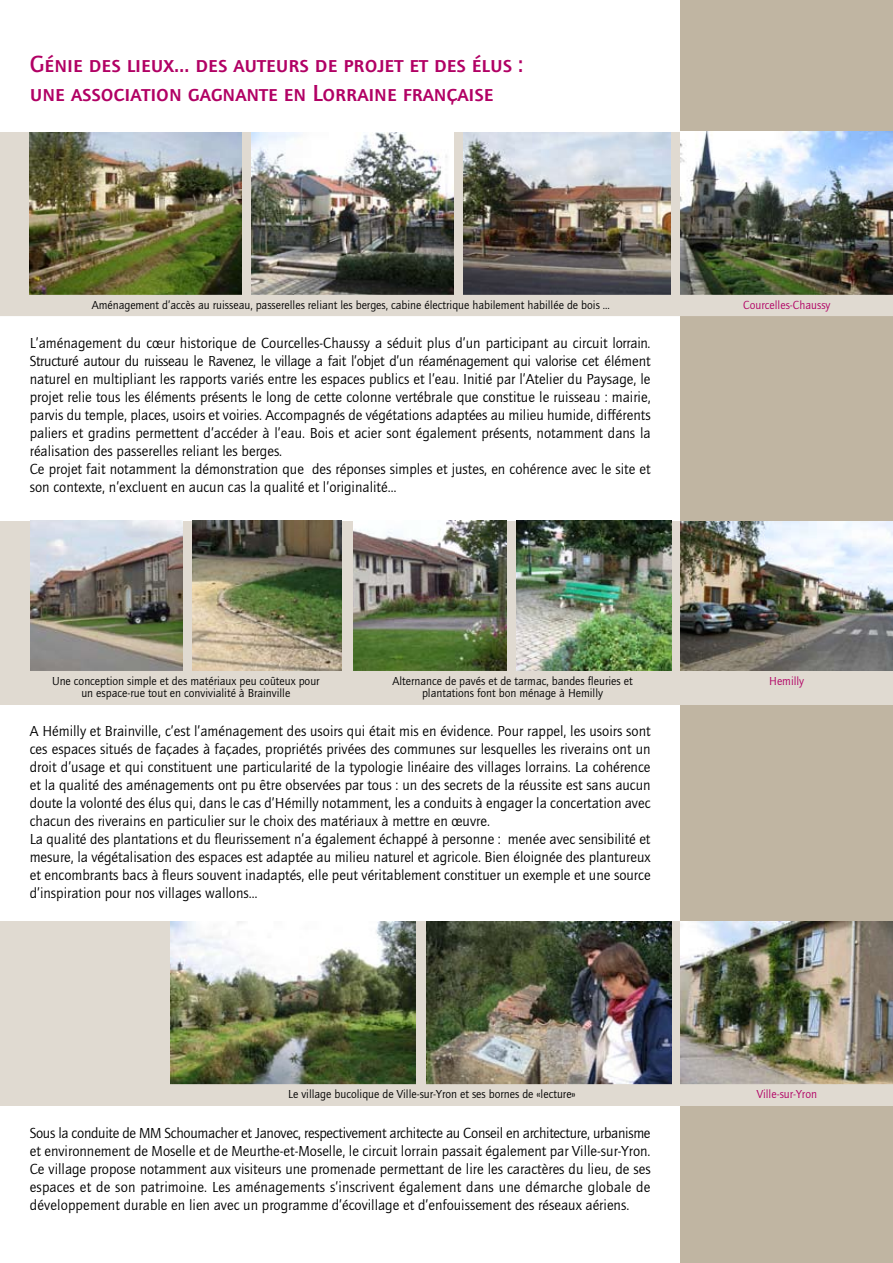
<style>
.page{position:relative;width:893px;height:1263px;background:#fff}
.page>*{position:absolute;margin:0;border:0;box-sizing:border-box;transform-origin:0 0}
.t1{font:500 24px/28.8px "Quay Sans SC";color:#b10064}
.t2{font:15px/18px "Quay Sans";color:#000}
.t3{font:12px/12px "Quay Sans";color:#000;text-align:center}
.t4{font:12px "Quay Sans";color:#b10064}
</style>
<div class="page">
<div style="left:680px;top:0;width:213px;height:1263px;background:#c0b5a2"></div>
<div style="left:0;top:132px;width:893px;height:184px;background:#e0dad1"></div>
<div style="left:0;top:521px;width:893px;height:184px;background:#e0dad1"></div>
<div style="left:0;top:922px;width:893px;height:184px;background:#e0dad1"></div>
<img style="left:680px;top:132px;width:213px;height:162px">
<img style="left:251px;top:133px;width:203px;height:162px">
<img style="left:30px;top:132px;width:212px;height:163px">
<img style="left:463px;top:133px;width:208px;height:162px">
<img style="left:680px;top:521px;width:213px;height:150px">
<img style="left:516px;top:521px;width:156px;height:150px">
<img style="left:353px;top:521px;width:153px;height:150px">
<img style="left:31px;top:521px;width:151px;height:150px">
<img style="left:192px;top:521px;width:150px;height:150px">
<img style="left:170px;top:922px;width:246px;height:162px">
<img style="left:426px;top:922px;width:246px;height:162px">
<img style="left:680px;top:922px;width:213px;height:162px">
<svg style="left:170px;top:1084px;width:714px;height:1px"></svg>
<h1 class="t1" style="left:30px;top:50px;width:495px">Génie des lieux… des auteurs de projet et des élus : une association gagnante en Lorraine française</h1>
<p class="t3" style="left:92px;top:299px;width:520px">Aménagement d’accès au ruisseau, passerelles reliant les berges, cabine électrique habilement habillée de bois ...</p>
<p class="t4" style="left:743px;top:298px;width:89px">Courcelles-Chaussy</p>
<p class="t2" style="left:30px;top:335px;width:622px">L’aménagement du cœur historique de Courcelles-Chaussy a séduit plus d’un participant au circuit lorrain.<br>Structuré autour du ruisseau le Ravenez, le village a fait l’objet d’un réaménagement qui valorise cet élément naturel en multipliant les rapports variés entre les espaces publics et l’eau. Initié par l’Atelier du Paysage, le projet relie tous les éléments présents le long de cette colonne vertébrale que constitue le ruisseau : mairie, parvis du temple, places, usoirs et voiries. Accompagnés de végétations adaptées au milieu humide, différents paliers et gradins permettent d’accéder à l’eau. Bois et acier sont également présents, notamment dans la réalisation des passerelles reliant les berges.<br>Ce projet fait notamment la démonstration que des réponses simples et justes, en cohérence avec le site et son contexte, n’excluent en aucun cas la qualité et l’originalité…</p>
<p class="t3" style="left:392px;top:675px;width:242px">Alternance de pavés et de tarmac, bandes fleuries et plantations font bon ménage à Hemilly</p>
<p class="t3" style="left:52px;top:675px;width:269px">Une conception simple et des matériaux peu coûteux pour un espace-rue tout en convivialité à Brainville</p>
<p class="t4" style="left:769px;top:674px;width:37px">Hemilly</p>
<p class="t2" style="left:30px;top:723px;width:622px">A Hémilly et Brainville, c’est l’aménagement des usoirs qui était mis en évidence. Pour rappel, les usoirs sont ces espaces situés de façades à façades, propriétés privées des communes sur lesquelles les riverains ont un droit d’usage et qui constituent une particularité de la typologie linéaire des villages lorrains. La cohérence et la qualité des aménagements ont pu être observées par tous : un des secrets de la réussite est sans aucun doute la volonté des élus qui, dans le cas d’Hémilly notamment, les a conduits à engager la concertation avec chacun des riverains en particulier sur le choix des matériaux à mettre en œuvre.<br>La qualité des plantations et du fleurissement n’a également échappé à personne : menée avec sensibilité et mesure, la végétalisation des espaces est adaptée au milieu naturel et agricole. Bien éloignée des plantureux et encombrants bacs à fleurs souvent inadaptés, elle peut véritablement constituer un exemple et une source d’inspiration pour nos villages wallons…</p>
<p class="t3" style="left:288px;top:1088px;width:289px">Le village bucolique de Ville-sur-Yron et ses bornes de «lecture»</p>
<p class="t4" style="left:757px;top:1087px;width:62px">Ville-sur-Yron</p>
<p class="t2" style="left:30px;top:1124px;width:622px;text-align:justify">Sous la conduite de MM Schoumacher et Janovec, respectivement architecte au Conseil en architecture, urbanisme et environnement de Moselle et de Meurthe-et-Moselle, le circuit lorrain passait également par Ville-sur-Yron.<br>Ce village propose notamment aux visiteurs une promenade permettant de lire les caractères du lieu, de ses espaces et de son patrimoine. Les aménagements s’inscrivent également dans une démarche globale de développement durable en lien avec un programme d’écovillage et d’enfouissement des réseaux aériens.</p>
</div>
